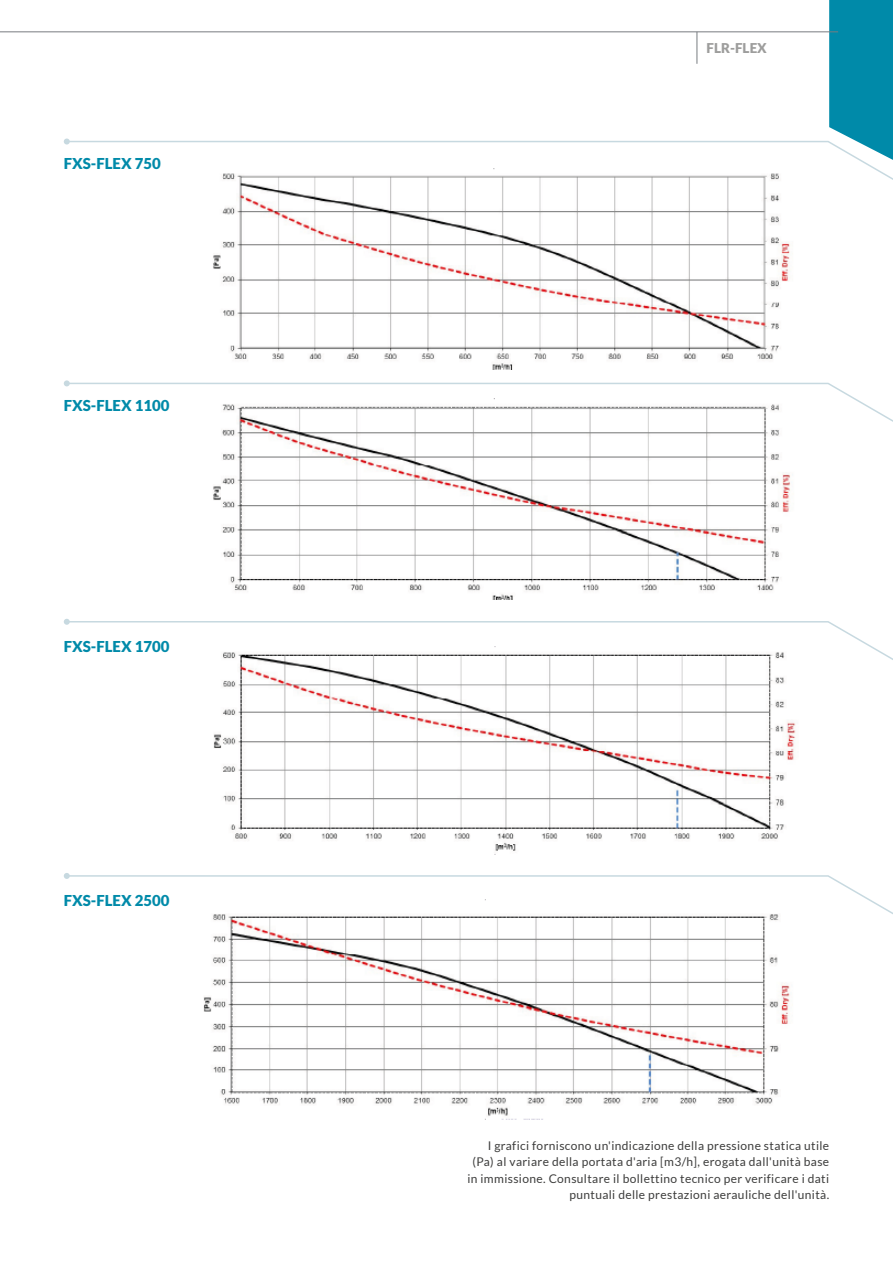
<style>
.page{position:relative;width:893px;height:1263px;background:#fff}
.page>*{position:absolute;margin:0;border:0;box-sizing:border-box;transform-origin:0 0}
.t1{font:900 15px "Lato";color:#008aa9}
.t2{font:900 13.5px "Lato";color:#9d9d9c}
.t3{font:12px/16.5px "Lato";letter-spacing:.03em;color:#3d3d3c;text-align:right}
</style>
<div class="page">
<hr style="left:0;top:31px;width:838px;height:1px;background:#787c80">
<svg style="left:64px;top:0;width:829px;height:180px"></svg>
<svg style="left:64px;top:380px;width:829px;height:42px"></svg>
<svg style="left:64px;top:619px;width:829px;height:41px"></svg>
<svg style="left:64px;top:873px;width:829px;height:41px"></svg>
<img style="left:211px;top:398px;width:592px;height:201px">
<img style="left:211px;top:646px;width:590px;height:209px">
<img style="left:191px;top:899px;width:613px;height:220px">
<img style="left:211px;top:169px;width:590px;height:201px">
<p class="t1" style="left:64px;top:155px;width:99px">FXS-FLEX 750</p>
<p class="t1" style="left:64px;top:397px;width:107px">FXS-FLEX 1100</p>
<p class="t1" style="left:64px;top:638px;width:107px">FXS-FLEX 1700</p>
<p class="t1" style="left:64px;top:892px;width:107px">FXS-FLEX 2500</p>
<p class="t2" style="left:707px;top:40px;width:62px">FLR-FLEX</p>
<p class="t3" style="left:467px;top:1137px;width:363px">I grafici forniscono un'indicazione della pressione statica utile (Pa) al variare della portata d'aria [m3/h], erogata dall'unità base in immissione. Consultare il bollettino tecnico per verificare i dati puntuali delle prestazioni aerauliche dell'unità.</p>
</div>
